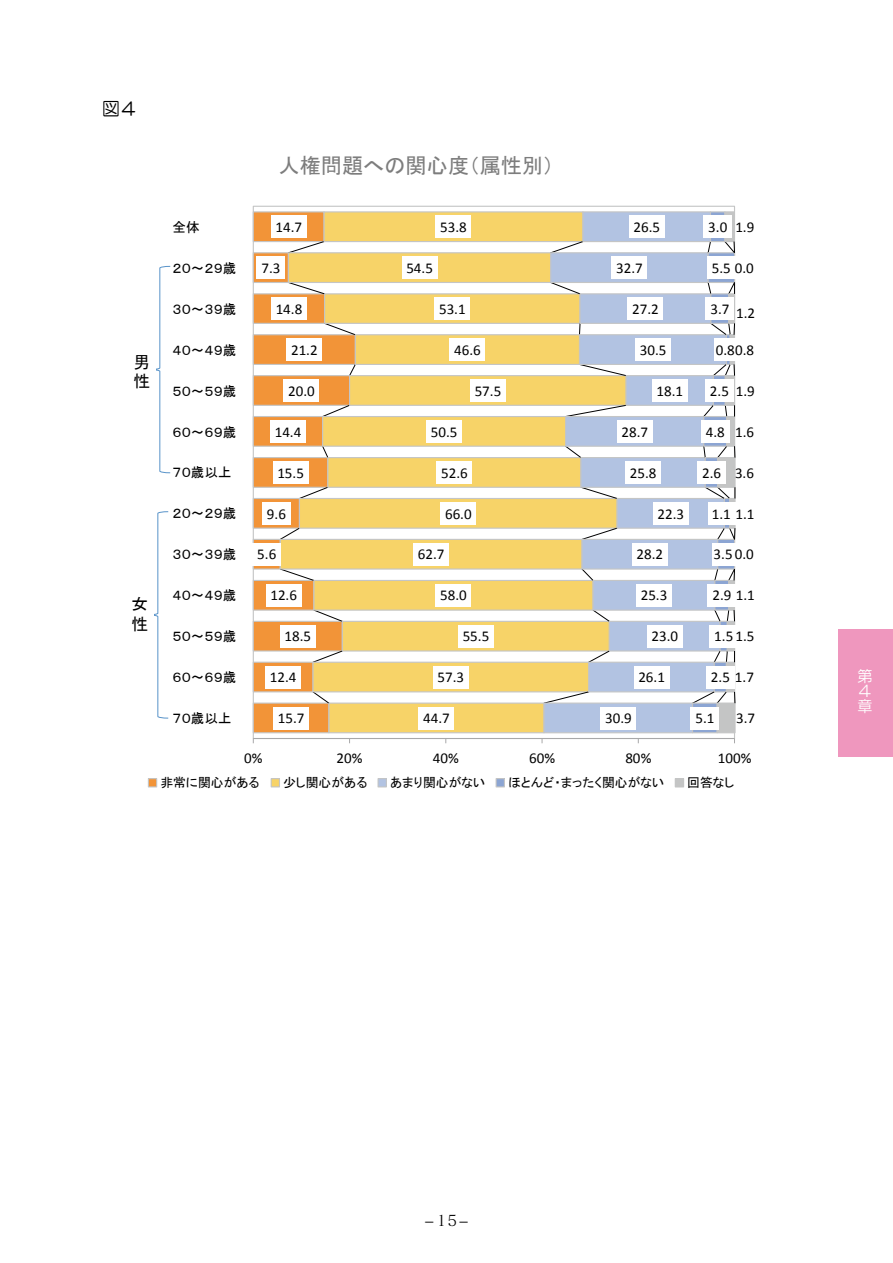
<style>
.page{position:relative;width:893px;height:1263px;background:#fff}
.page>*{position:absolute;margin:0;border:0;box-sizing:border-box;transform-origin:0 0}
.t1{font:21.15px "MS P Gothic";color:#7d7d7d}
.t2{font:18px "HG Maru Gothic MPRO";color:#000}
.t3{font:16.65px/19.4px "MS P Gothic";color:#000}
.t4{font:15.75px/15.1px "Rodin Pro N M";color:#fff;text-align:justify}
.t5{font:15px "Calibri";color:#000}
.t6{font:15px "Matisse Pro N M";color:#000;scale:2 1}
.t7{font:13.5px "MS P Gothic";letter-spacing:-.005em;color:#000}
.t8{font:12.75px "MS P Gothic";color:#000}
</style>
<div class="page">
<svg style="left:252px;top:211px;width:27px;height:523px"></svg>
<svg style="left:279px;top:211px;width:264px;height:523px"></svg>
<svg style="left:543px;top:211px;width:148px;height:523px"></svg>
<hr style="left:253px;top:738px;width:481px;height:1px;background:#a8a8a9">
<svg style="left:691px;top:211px;width:45px;height:532px"></svg>
<div style="left:273px;top:706px;width:36px;height:23px;background:#fff"></div>
<div style="left:265px;top:666px;width:36px;height:22px;background:#fff"></div>
<div style="left:280px;top:625px;width:36px;height:23px;background:#fff"></div>
<div style="left:266px;top:584px;width:35px;height:23px;background:#fff"></div>
<div style="left:253px;top:543px;width:28px;height:23px;background:#fff"></div>
<div style="left:262px;top:502px;width:28px;height:23px;background:#fff"></div>
<div style="left:273px;top:461px;width:35px;height:23px;background:#fff"></div>
<div style="left:270px;top:420px;width:36px;height:23px;background:#fff"></div>
<div style="left:284px;top:379px;width:35px;height:23px;background:#fff"></div>
<div style="left:286px;top:338px;width:36px;height:23px;background:#fff"></div>
<div style="left:271px;top:297px;width:36px;height:23px;background:#fff"></div>
<div style="left:257px;top:256px;width:28px;height:23px;background:#fff"></div>
<div style="left:271px;top:215px;width:36px;height:23px;background:#fff"></div>
<div style="left:418px;top:706px;width:36px;height:23px;background:#fff"></div>
<div style="left:433px;top:666px;width:36px;height:22px;background:#fff"></div>
<div style="left:458px;top:625px;width:36px;height:23px;background:#fff"></div>
<div style="left:436px;top:584px;width:35px;height:23px;background:#fff"></div>
<div style="left:413px;top:543px;width:36px;height:23px;background:#fff"></div>
<div style="left:440px;top:502px;width:36px;height:23px;background:#fff"></div>
<div style="left:437px;top:461px;width:35px;height:23px;background:#fff"></div>
<div style="left:426px;top:420px;width:36px;height:23px;background:#fff"></div>
<div style="left:470px;top:379px;width:36px;height:23px;background:#fff"></div>
<div style="left:450px;top:338px;width:35px;height:23px;background:#fff"></div>
<div style="left:434px;top:297px;width:36px;height:23px;background:#fff"></div>
<div style="left:402px;top:256px;width:35px;height:23px;background:#fff"></div>
<div style="left:436px;top:215px;width:35px;height:23px;background:#fff"></div>
<div style="left:600px;top:706px;width:36px;height:23px;background:#fff"></div>
<div style="left:634px;top:666px;width:35px;height:22px;background:#fff"></div>
<div style="left:647px;top:625px;width:36px;height:23px;background:#fff"></div>
<div style="left:636px;top:584px;width:36px;height:23px;background:#fff"></div>
<div style="left:632px;top:543px;width:36px;height:23px;background:#fff"></div>
<div style="left:653px;top:502px;width:36px;height:23px;background:#fff"></div>
<div style="left:625px;top:461px;width:36px;height:23px;background:#fff"></div>
<div style="left:617px;top:420px;width:35px;height:23px;background:#fff"></div>
<div style="left:652px;top:379px;width:36px;height:23px;background:#fff"></div>
<div style="left:635px;top:338px;width:36px;height:23px;background:#fff"></div>
<div style="left:628px;top:297px;width:35px;height:23px;background:#fff"></div>
<div style="left:611px;top:256px;width:36px;height:23px;background:#fff"></div>
<div style="left:629px;top:215px;width:36px;height:23px;background:#fff"></div>
<div style="left:691px;top:706px;width:28px;height:23px;background:#fff"></div>
<div style="left:706px;top:666px;width:28px;height:22px;background:#fff"></div>
<div style="left:710px;top:625px;width:28px;height:23px;background:#fff"></div>
<div style="left:708px;top:584px;width:28px;height:23px;background:#fff"></div>
<div style="left:712px;top:543px;width:28px;height:23px;background:#fff"></div>
<div style="left:709px;top:502px;width:28px;height:23px;background:#fff"></div>
<div style="left:697px;top:461px;width:28px;height:23px;background:#fff"></div>
<div style="left:701px;top:420px;width:28px;height:23px;background:#fff"></div>
<div style="left:705px;top:379px;width:28px;height:23px;background:#fff"></div>
<div style="left:714px;top:338px;width:28px;height:23px;background:#fff"></div>
<div style="left:706px;top:297px;width:28px;height:23px;background:#fff"></div>
<div style="left:707px;top:256px;width:28px;height:23px;background:#fff"></div>
<div style="left:704px;top:215px;width:28px;height:23px;background:#fff"></div>
<div style="left:148px;top:779px;width:9px;height:8px;background:#f29438"></div>
<div style="left:148px;top:778px;width:9px;height:9px;border:1px solid #c4c5c5"></div>
<div style="left:271px;top:779px;width:8px;height:8px;background:#f7d368"></div>
<div style="left:271px;top:778px;width:9px;height:9px;border:1px solid #c4c5c5"></div>
<div style="left:378px;top:779px;width:8px;height:8px;background:#b2c3e2"></div>
<div style="left:377px;top:778px;width:10px;height:9px;border:1px solid #c4c5c5"></div>
<svg style="left:156px;top:266px;width:15px;height:207px"></svg>
<svg style="left:154px;top:511px;width:15px;height:208px"></svg>
<div style="left:496px;top:779px;width:8px;height:8px;background:#8ca5d3"></div>
<div style="left:496px;top:778px;width:9px;height:9px;border:1px solid #c4c5c5"></div>
<div style="left:675px;top:779px;width:9px;height:8px;background:#c4c5c5"></div>
<div style="left:675px;top:778px;width:9px;height:9px;border:1px solid #c4c5c5"></div>
<div style="left:839px;top:629px;width:54px;height:128px;background:#ef97be"></div>
<p class="t2" style="left:102px;top:100px;width:37px">図４</p>
<h1 class="t1" style="left:278px;top:154px;width:277px">人権問題への関心度（属性別）</h1>
<p class="t3" style="left:134px;top:352px;width:18px">男性</p>
<p class="t3" style="left:132px;top:594px;width:18px">女性</p>
<p class="t7" style="left:172px;top:220px;width:29px">全体</p>
<p class="t7" style="left:172px;top:261px;width:66px">２０～２９歳</p>
<p class="t7" style="left:172px;top:302px;width:66px">３０～３９歳</p>
<p class="t7" style="left:172px;top:343px;width:66px">４０～４９歳</p>
<p class="t7" style="left:172px;top:384px;width:66px">５０～５９歳</p>
<p class="t7" style="left:172px;top:425px;width:66px">６０～６９歳</p>
<p class="t7" style="left:172px;top:466px;width:61px">７０歳以上</p>
<p class="t7" style="left:172px;top:507px;width:66px">２０～２９歳</p>
<p class="t7" style="left:172px;top:548px;width:66px">３０～３９歳</p>
<p class="t7" style="left:172px;top:588px;width:66px">４０～４９歳</p>
<p class="t7" style="left:172px;top:629px;width:66px">５０～５９歳</p>
<p class="t7" style="left:172px;top:670px;width:66px">６０～６９歳</p>
<p class="t7" style="left:172px;top:711px;width:61px">７０歳以上</p>
<p class="t5" style="left:278px;top:709px;width:28px">15.7</p>
<p class="t5" style="left:275px;top:217px;width:28px">14.7</p>
<p class="t5" style="left:261px;top:258px;width:21px">7.3</p>
<p class="t5" style="left:276px;top:299px;width:28px">14.8</p>
<p class="t5" style="left:291px;top:340px;width:28px">21.2</p>
<p class="t5" style="left:288px;top:381px;width:28px">20.0</p>
<p class="t5" style="left:275px;top:422px;width:28px">14.4</p>
<p class="t5" style="left:277px;top:463px;width:28px">15.5</p>
<p class="t5" style="left:267px;top:504px;width:21px">9.6</p>
<p class="t5" style="left:257px;top:545px;width:21px">5.6</p>
<p class="t5" style="left:270px;top:586px;width:28px">12.6</p>
<p class="t5" style="left:285px;top:627px;width:28px">18.5</p>
<p class="t5" style="left:270px;top:668px;width:28px">12.4</p>
<p class="t5" style="left:440px;top:217px;width:28px">53.8</p>
<p class="t5" style="left:406px;top:258px;width:28px">54.5</p>
<p class="t5" style="left:439px;top:299px;width:28px">53.1</p>
<p class="t5" style="left:454px;top:340px;width:28px">46.6</p>
<p class="t5" style="left:475px;top:381px;width:28px">57.5</p>
<p class="t5" style="left:431px;top:422px;width:28px">50.5</p>
<p class="t5" style="left:441px;top:463px;width:28px">52.6</p>
<p class="t5" style="left:445px;top:504px;width:28px">66.0</p>
<p class="t5" style="left:418px;top:545px;width:28px">62.7</p>
<p class="t5" style="left:440px;top:586px;width:28px">58.0</p>
<p class="t5" style="left:463px;top:627px;width:28px">55.5</p>
<p class="t5" style="left:438px;top:668px;width:28px">57.3</p>
<p class="t5" style="left:423px;top:709px;width:28px">44.7</p>
<p class="t5" style="left:633px;top:217px;width:28px">26.5</p>
<p class="t5" style="left:708px;top:217px;width:21px">3.0</p>
<p class="t5" style="left:735px;top:217px;width:21px">1.9</p>
<p class="t5" style="left:616px;top:258px;width:28px">32.7</p>
<p class="t5" style="left:712px;top:258px;width:43px">5.5 0.0</p>
<p class="t5" style="left:632px;top:299px;width:28px">27.2</p>
<p class="t5" style="left:710px;top:299px;width:21px">3.7</p>
<p class="t5" style="left:736px;top:303px;width:21px">1.2</p>
<p class="t5" style="left:640px;top:340px;width:28px">30.5</p>
<p class="t5" style="left:716px;top:340px;width:40px">0.80.8</p>
<p class="t5" style="left:657px;top:381px;width:28px">18.1</p>
<p class="t5" style="left:710px;top:381px;width:21px">2.5</p>
<p class="t5" style="left:736px;top:381px;width:21px">1.9</p>
<p class="t5" style="left:621px;top:422px;width:28px">28.7</p>
<p class="t5" style="left:706px;top:422px;width:21px">4.8</p>
<p class="t5" style="left:735px;top:422px;width:21px">1.6</p>
<p class="t5" style="left:630px;top:463px;width:28px">25.8</p>
<p class="t5" style="left:702px;top:463px;width:21px">2.6</p>
<p class="t5" style="left:735px;top:463px;width:21px">3.6</p>
<p class="t5" style="left:658px;top:504px;width:28px">22.3</p>
<p class="t5" style="left:712px;top:504px;width:44px">1.1 1.1</p>
<p class="t5" style="left:637px;top:545px;width:28px">28.2</p>
<p class="t5" style="left:714px;top:545px;width:42px">3.50.0</p>
<p class="t5" style="left:641px;top:586px;width:28px">25.3</p>
<p class="t5" style="left:712px;top:586px;width:44px">2.9 1.1</p>
<p class="t5" style="left:652px;top:627px;width:28px">23.0</p>
<p class="t5" style="left:714px;top:627px;width:42px">1.51.5</p>
<p class="t5" style="left:638px;top:668px;width:28px">26.1</p>
<p class="t5" style="left:711px;top:668px;width:44px">2.5 1.7</p>
<p class="t5" style="left:605px;top:709px;width:28px">30.9</p>
<p class="t5" style="left:695px;top:709px;width:21px">5.1</p>
<p class="t5" style="left:736px;top:709px;width:21px">3.7</p>
<p class="t5" style="left:244px;top:748px;width:20px">0%</p>
<p class="t5" style="left:337px;top:748px;width:28px">20%</p>
<p class="t5" style="left:433px;top:748px;width:28px">40%</p>
<p class="t5" style="left:529px;top:748px;width:28px">60%</p>
<p class="t5" style="left:625px;top:748px;width:28px">80%</p>
<p class="t5" style="left:718px;top:748px;width:35px">100%</p>
<p class="t8" style="left:160px;top:776px;width:101px">非常に関心がある</p>
<p class="t8" style="left:283px;top:776px;width:86px">少し関心がある</p>
<p class="t8" style="left:390px;top:776px;width:97px">あまり関心がない</p>
<p class="t8" style="left:508px;top:776px;width:158px">ほとんど・まったく関心がない</p>
<p class="t8" style="left:687px;top:776px;width:49px">回答なし</p>
<p class="t4" style="left:857px;top:668px;width:16px">第４章</p>
<p class="t6" style="left:423px;top:1211px;width:25px">-15-</p>
</div>
